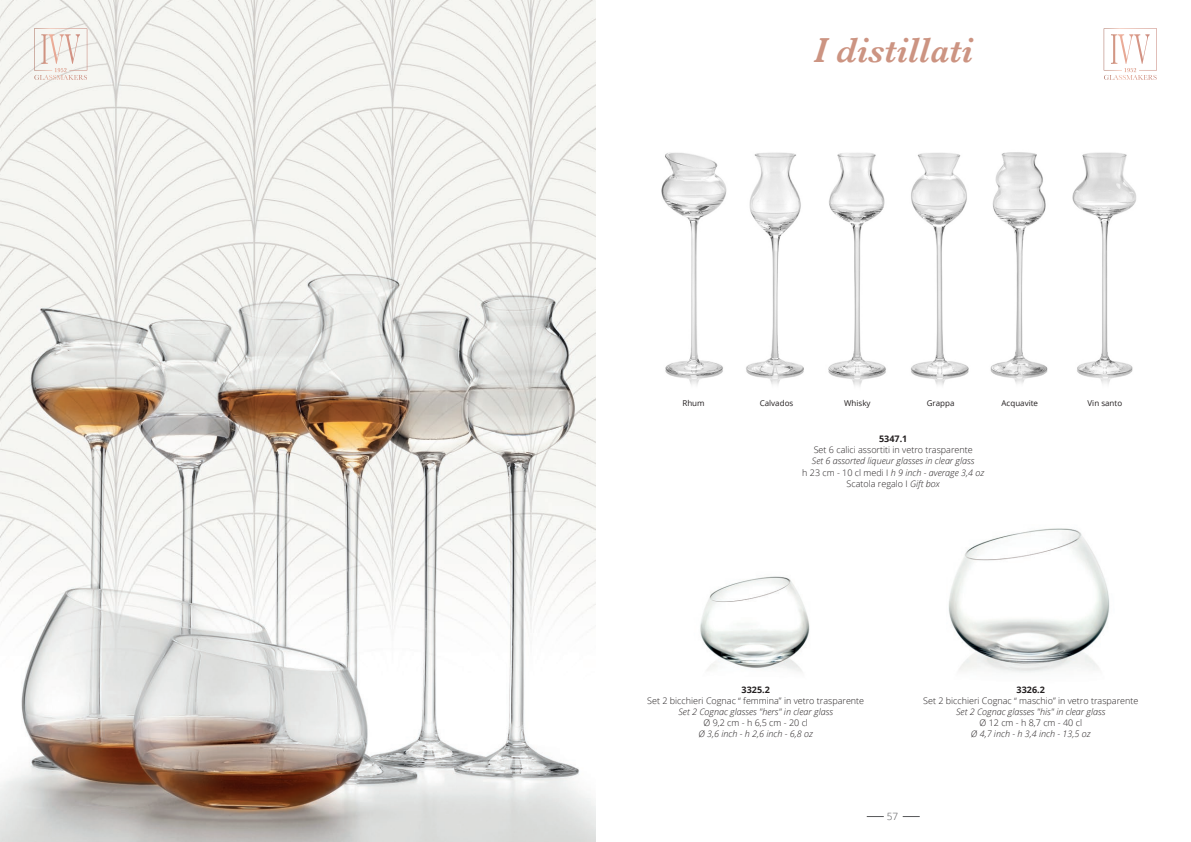
<style>
.page{position:relative;width:1191px;height:842px;background:#fff}
.page>*{position:absolute;margin:0;border:0;box-sizing:border-box;transform-origin:0 0}
.t1{font:italic 600 36px "Baskerville";color:#cc9482}
.t2{font:300 10px "Open Sans";color:#57585a}
.t3{font:italic 300 9px "Open Sans";color:#231f20}
.t4{font:300 9px "Open Sans";color:#231f20}
.t5{font:700 9px "Open Sans";color:#231f20}
.t6{font:8px "Open Sans";color:#231f20}
.s1{font-style:normal}
.s2{font-style:italic}
</style>
<div class="page">
<svg style="left:866px;top:816px;width:17px;height:1px"></svg>
<svg style="left:902px;top:816px;width:17px;height:1px"></svg>
<svg style="left:1103px;top:28px;width:54px;height:44px"></svg>
<img style="left:0;top:0;width:595px;height:842px">
<img style="left:700px;top:576px;width:110px;height:96px">
<img style="left:948px;top:528px;width:162px;height:145px">
<img style="left:661px;top:152px;width:475px;height:234px">
<svg style="left:34px;top:28px;width:53px;height:44px"></svg>
<p class="t1" style="left:813px;top:26px;width:161px">I distillati</p>
<p class="t6" style="left:682px;top:397px;width:24px">Rhum</p>
<p class="t6" style="left:760px;top:397px;width:35px">Calvados</p>
<p class="t6" style="left:844px;top:397px;width:28px">Whisky</p>
<p class="t6" style="left:926px;top:397px;width:29px">Grappa</p>
<p class="t6" style="left:1001px;top:397px;width:38px">Acquavite</p>
<p class="t6" style="left:1087px;top:397px;width:36px">Vin santo</p>
<p class="t5" style="left:879px;top:432px;width:30px">5347.1</p>
<p class="t4" style="left:813px;top:443px;width:161px">Set 6 calici assortiti in vetro trasparente</p>
<p class="t3" style="left:812px;top:454px;width:164px">Set 6 assorted liqueur glasses in clear glass</p>
<p class="t3" style="left:802px;top:466px;width:183px"><span class="s1">h 23 cm - 10 cl medi I</span> h 9 inch - average 3,4 oz</p>
<p class="t4" style="left:846px;top:477px;width:95px">Scatola regalo I <span class="s2">Gift box</span></p>
<p class="t5" style="left:741px;top:684px;width:30px">3325.2</p>
<p class="t4" style="left:647px;top:695px;width:218px">Set 2 bicchieri Cognac “ femmina” in vetro trasparente</p>
<p class="t3" style="left:678px;top:706px;width:156px">Set 2 Cognac glasses "hers" in clear glass</p>
<p class="t4" style="left:703px;top:717px;width:106px">Ø 9,2 cm - h 6,5 cm - 20 cl</p>
<p class="t3" style="left:698px;top:728px;width:116px">Ø 3,6 inch - h 2,6 inch - 6,8 oz</p>
<p class="t5" style="left:1016px;top:684px;width:30px">3326.2</p>
<p class="t4" style="left:923px;top:695px;width:217px">Set 2 bicchieri Cognac “ maschio” in vetro trasparente</p>
<p class="t3" style="left:956px;top:706px;width:151px">Set 2 Cognac glasses "his" in clear glass</p>
<p class="t4" style="left:979px;top:717px;width:104px">Ø 12 cm - h 8,7 cm - 40 cl</p>
<p class="t3" style="left:971px;top:728px;width:121px">Ø 4,7 inch - h 3,4 inch - 13,5 oz</p>
<p class="t2" style="left:887px;top:809px;width:13px">57</p>
</div>
